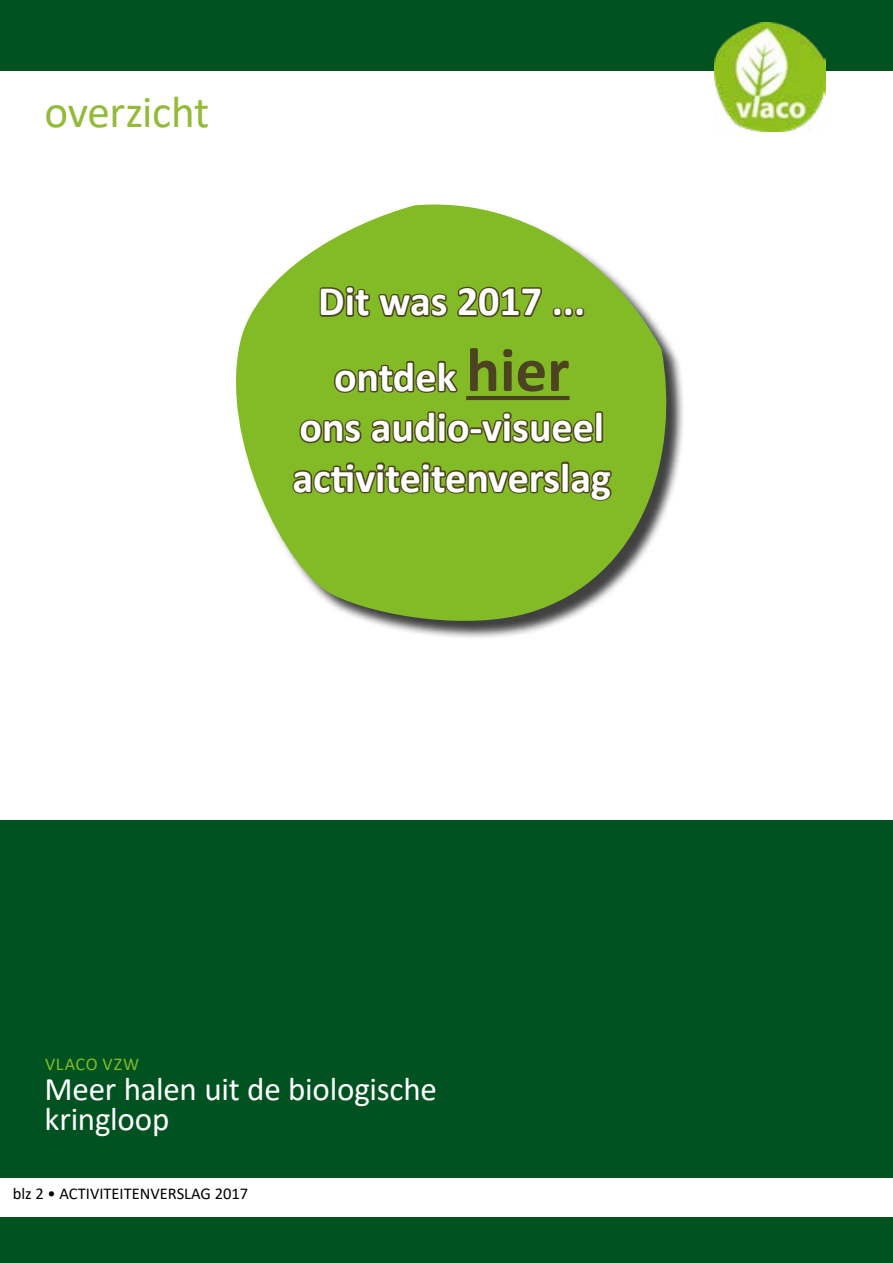
<style>
.page{position:relative;width:893px;height:1263px;background:#fff}
.page>*{position:absolute;margin:0;border:0;box-sizing:border-box;transform-origin:0 0}
.t1{font:45.15px "Calibri";letter-spacing:-.015em;color:#94ba39}
.t2{font:700 42px/75.6px "Calibri";color:#fff;text-align:center}
.t3{font:33px/30px "Calibri";letter-spacing:-.005em;color:#fff}
.t4{font:18px "Calibri";letter-spacing:.045em;color:#83bb26}
.t5{font:16.5px "Calibri";color:#000}
.s1{font-size:63px;color:#4c4420}
</style>
<div class="page">
<div style="left:239px;top:207px;width:447px;height:432px;background:#000;opacity:.75"></div>
<svg style="left:236px;top:204px;width:444px;height:426px;fill:#83bb26"></svg>
<div style="left:0;top:821px;width:893px;height:442px;background:#005321"></div>
<div style="left:0;top:1178px;width:893px;height:38px;background:#fff"></div>
<div style="left:0;top:0;width:893px;height:71px;background:#005321"></div>
<img style="left:714px;top:22px;width:111px;height:110px">
<svg style="left:317px;top:273px;width:227px;height:67px;background:#77a224"></svg>
<svg style="left:550px;top:306px;width:37px;height:14px"></svg>
<svg style="left:290px;top:358px;width:324px;height:159px;background:#76a024"></svg>
<p class="t1" style="left:45px;top:81px;width:166px">overzicht</p>
<p class="t2" style="left:318px;top:263px;width:268px">Dit was 2017 ... ontdek <span class="s1">hier</span></p>
<p class="t2" style="left:293px;top:402px;width:320px;line-height:50.4px;text-align:left">ons audio-visueel activiteitenverslag</p>
<p class="t4" style="left:45px;top:1052px;width:96px">VLACO VZW</p>
<p class="t3" style="left:45px;top:1073px;width:394px">Meer halen uit de biologische kringloop</p>
<p class="t5" style="left:13px;top:1182px;width:237px">blz 2 • ACTIVITEITENVERSLAG 2017</p>
</div>
